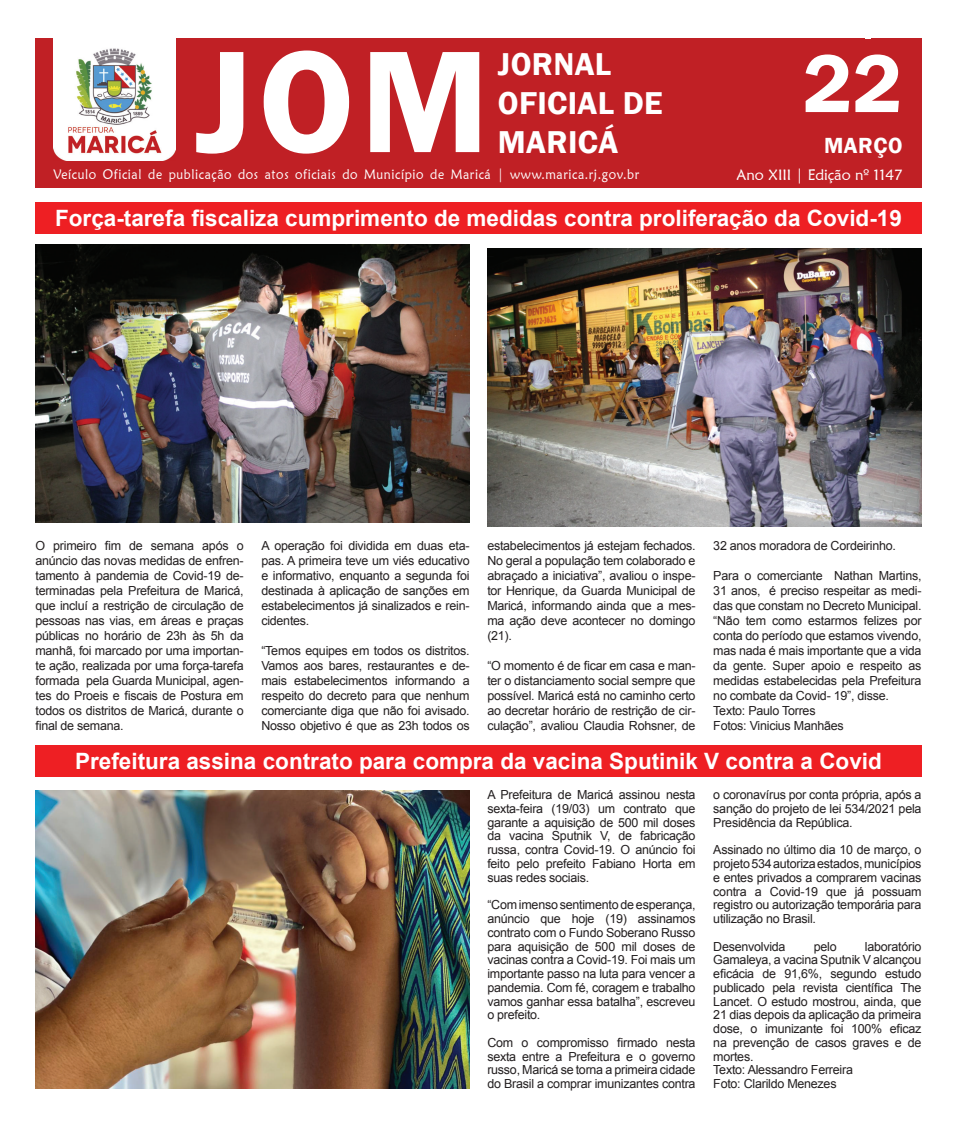
<style>
.page{position:relative;width:957px;height:1124px;background:#fff}
.page>*{position:absolute;margin:0;border:0;box-sizing:border-box;transform-origin:0 0}
.t1{font:600 150px "Franklin Gothic";color:#fff}
.t2{font:600 85px "Franklin Gothic";color:#fff}
.t3{font:600 32.5px/38.8px "Franklin Gothic";letter-spacing:.01em;color:#fff}
.t4{font:700 22.5px "Arial";color:#fff}
.t5{font:600 22.5px "Franklin Gothic";letter-spacing:.025em;color:#fff}
.t6{font:15px "Maiandra GD";color:#fff}
.t7{font:13.75px "Maiandra GD";letter-spacing:.05em;color:#fff;scale:.9 1}
.t8{font:12.5px/15px "Arial";letter-spacing:-.02em;color:#231f20;text-align:justify}
.t9{font:12.5px "Maiandra GD";color:#fff}
</style>
<div class="page">
<div style="left:870px;top:38px;width:51px;height:21px;background:#c02025"></div>
<div style="left:35px;top:38px;width:830px;height:21px;background:#c02025"></div>
<div style="left:35px;top:202px;width:886px;height:32px;background:#ee1f23"></div>
<div style="left:35px;top:745px;width:886px;height:32px;background:#ee1f23"></div>
<img style="left:35px;top:244px;width:435px;height:279px">
<img style="left:487px;top:248px;width:434px;height:278px">
<img style="left:35px;top:790px;width:435px;height:298px">
<div style="left:35px;top:39px;width:886px;height:149px;background:#c02025"></div>
<img style="left:54px;top:38px;width:121px;height:123px">
<p class="t9" style="left:244px;top:41px;width:413px">JORNAL OFICIAL DE MARICÁ | nº 1147 | Ano XIII | 22 de março de 2021</p>
<h1 class="t1" style="left:195px;top:9px;width:295px">JOM</h1>
<h3 class="t3" style="left:498px;top:45px;width:166px">JORNAL<br>OFICIAL DE<br>MARICÁ</h3>
<h2 class="t2" style="left:803px;top:31px;width:101px">22</h2>
<h3 class="t5" style="left:824px;top:131px;width:80px">MARÇO</h3>
<p class="t7" style="left:54px;top:166px;width:652px">Veículo Oficial de publicação dos atos oficiais do Município de Maricá | www.marica.rj.gov.br</p>
<p class="t6" style="left:736px;top:166px;width:168px">Ano XIII | Edição nº 1147</p>
<h3 class="t4" style="left:55px;top:203px;width:848px">Força-tarefa fiscaliza cumprimento de medidas contra proliferação da Covid-19</h3>
<p class="t8" style="left:35px;top:538px;width:210px">O primeiro fim de semana após o anúncio das novas medidas de enfren&shy;tamento à pandemia de Covid-19 de&shy;terminadas pela Prefeitura de Maricá, que incluí a restrição de circulação de pessoas nas vias, em áreas e praças públicas no horário de 23h às 5h da manhã, foi marcado por uma importan&shy;te ação, realizada por uma força-tarefa formada pela Guarda Municipal, agen&shy;tes do Proeis e fiscais de Postura em todos os distritos de Maricá, durante o final de semana.</p>
<p class="t8" style="left:261px;top:538px;width:210px">A operação foi dividida em duas eta&shy;pas. A primeira teve um viés educativo e informativo, enquanto a segunda foi destinada à aplicação de sanções em estabelecimentos já sinalizados e rein&shy;cidentes.</p>
<p class="t8" style="left:261px;top:643px;width:210px">“Temos equipes em todos os distritos.<br>Vamos aos bares, restaurantes e de&shy;mais estabelecimentos informando a respeito do decreto para que nenhum comerciante diga que não foi avisado.<br>Nosso objetivo é que as 23h todos os</p>
<p class="t8" style="left:487px;top:538px;width:210px">estabelecimentos já estejam fechados.<br>No geral a população tem colaborado e abraçado a iniciativa”, avaliou o inspe&shy;tor Henrique, da Guarda Municipal de Maricá, informando ainda que a mes&shy;ma ação deve acontecer no domingo (21).</p>
<p class="t8" style="left:487px;top:658px;width:210px">“O momento é de ficar em casa e man&shy;ter o distanciamento social sempre que possível. Maricá está no caminho certo ao decretar horário de restrição de cir&shy;culação”, avaliou Claudia Rohsner, de</p>
<p class="t8" style="left:713px;top:538px;width:184px">32 anos moradora de Cordeirinho.</p>
<p class="t8" style="left:713px;top:568px;width:210px;text-align:left">Para o comerciante Nathan Martins, 31 anos, é preciso respeitar as medi&shy;das que constam no Decreto Municipal. “Não tem como estarmos felizes por conta do período que estamos vivendo, mas nada é mais importante que a vida da gente. Super apoio e respeito as medidas estabelecidas pela Prefeitura no combate da Covid- 19”, disse.<br>Texto: Paulo Torres<br>Fotos: Vinicius Manhães</p>
<h3 class="t4" style="left:75px;top:746px;width:808px">Prefeitura assina contrato para compra da vacina Sputinik V contra a Covid</h3>
<p class="t8" style="left:487px;top:788px;width:210px;line-height:13.8px">A Prefeitura de Maricá assinou nesta sexta-feira (19/03) um contrato que garante a aquisição de 500 mil doses da vacina Sputnik V, de fabricação russa, contra Covid-19. O anúncio foi feito pelo prefeito Fabiano Horta em suas redes sociais.</p>
<p class="t8" style="left:487px;top:898px;width:210px;line-height:13.8px">“Com imenso sentimento de esperança, anúncio que hoje (19) assinamos contrato com o Fundo Soberano Russo para aquisição de 500 mil doses de vacinas contra a Covid-19. Foi mais um importante passo na luta para vencer a pandemia. Com fé, coragem e trabalho vamos ganhar essa batalha”, escreveu o prefeito.</p>
<p class="t8" style="left:487px;top:1035px;width:210px;line-height:13.8px">Com o compromisso firmado nesta sexta entre a Prefeitura e o governo russo, Maricá se torna a primeira cidade do Brasil a comprar imunizantes contra</p>
<p class="t8" style="left:713px;top:788px;width:210px;line-height:13.8px">o coronavírus por conta própria, após a sanção do projeto de lei 534/2021 pela Presidência da República.</p>
<p class="t8" style="left:713px;top:843px;width:210px;line-height:13.8px">Assinado no último dia 10 de março, o projeto 534 autoriza estados, municípios e entes privados a comprarem vacinas contra a Covid-19 que já possuam registro ou autorização temporária para utilização no Brasil.</p>
<p class="t8" style="left:713px;top:938px;width:74px">Desenvolvida</p>
<p class="t8" style="left:814px;top:938px;width:24px">pelo</p>
<p class="t8" style="left:713px;top:939px;width:210px;line-height:13.8px;text-align:left;text-indent:152px">laboratório<br>Gamaleya, a vacina Sputnik V alcançou eficácia de 91,6%, segundo estudo publicado pela revista científica The<br>Lancet. O estudo mostrou, ainda, que<br>21 dias depois da aplicação da primeira dose, o imunizante foi 100% eficaz na prevenção de casos graves e de mortes.<br>Texto: Alessandro Ferreira<br>Foto: Clarildo Menezes</p>
</div>
